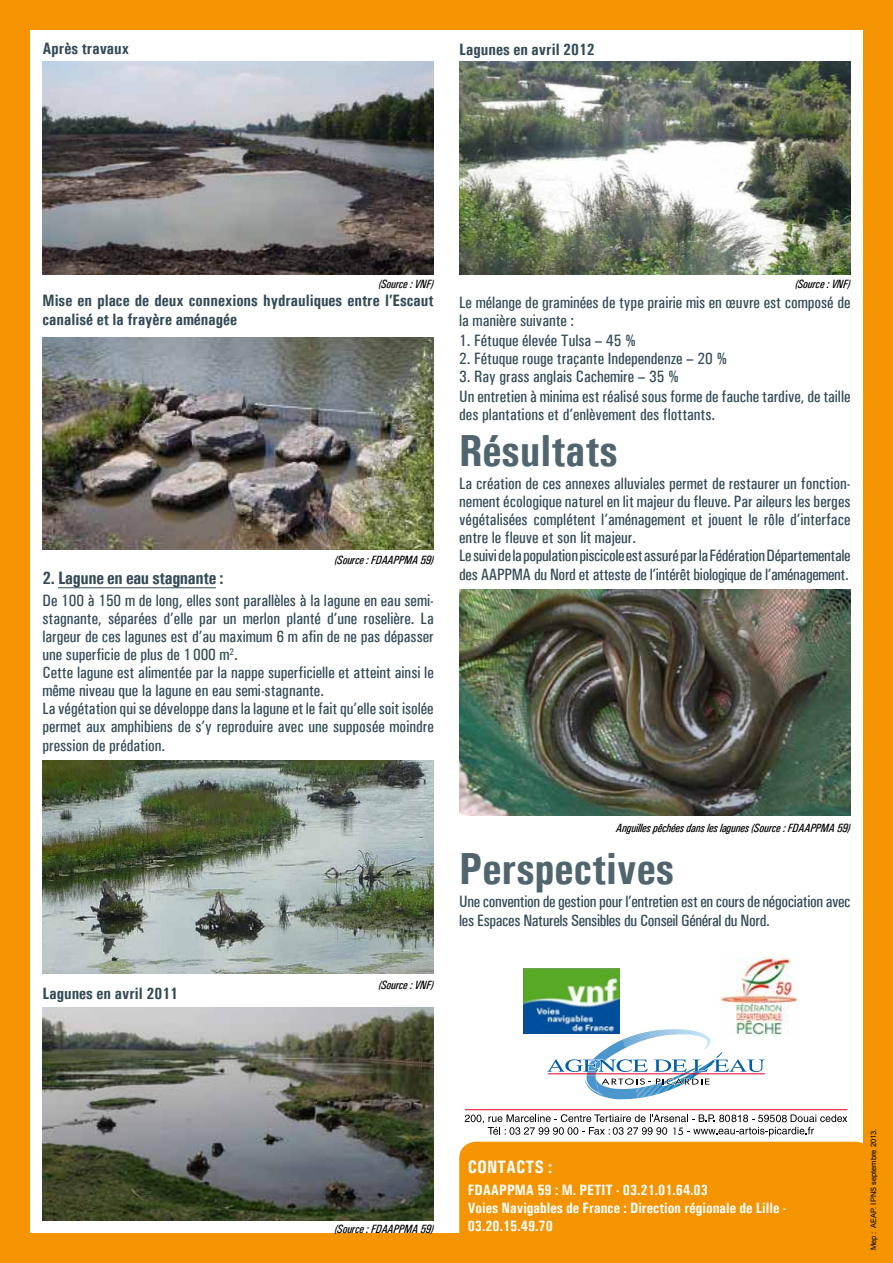
<style>
.page{position:relative;width:893px;height:1263px;background:#fff}
.page>*{position:absolute;margin:0;border:0;box-sizing:border-box;transform-origin:0 0}
.t1{font:700 45px "Univers Condensed";color:#51656f}
.t2{font:700 18px "Univers Condensed";letter-spacing:-.02em;color:#344b57}
.t3{font:700 18px "Univers Condensed";color:#fff}
.t4{font:500 16.5px/18.1px "Univers Condensed";color:#344b57}
.t5{font:700 16.5px/18.8px "Univers Condensed";color:#344b57}
.t6{font:500 16.5px/18.8px "Univers Condensed";letter-spacing:-.02em;color:#344b57}
.t7{font:700 15px/18px "Univers Condensed";color:#fff}
.t8{font:italic 500 12px "Univers Condensed";letter-spacing:-.02em;color:#000}
.t9{font:7.5px "Arial";color:#000}
</style>
<div class="page">
<div style="left:0;top:0;width:893px;height:1263px;border:30px solid #f39400"></div>
<hr style="left:58px;top:587px;width:158px;height:1px;background:#344b57">
<img style="left:43px;top:761px;width:391px;height:212px">
<img style="left:43px;top:1008px;width:391px;height:212px">
<hr style="left:465px;top:1109px;width:382px;height:1px;background:#e2001a">
<svg style="left:546px;top:1029px;width:219px;height:71px"></svg>
<svg style="left:465px;top:1114px;width:382px;height:22px"></svg>
<img style="left:720px;top:957px;width:78px;height:79px">
<img style="left:43px;top:62px;width:391px;height:212px">
<img style="left:43px;top:337px;width:391px;height:213px">
<img style="left:459px;top:62px;width:391px;height:212px">
<img style="left:459px;top:589px;width:391px;height:226px">
<img style="left:523px;top:969px;width:96px;height:64px">
<div style="left:459px;top:1142px;width:413px;height:108px;background:#f39400;border-radius:17px"></div>
<p class="t5" style="left:43px;top:39px;width:88px">Après travaux</p>
<p class="t5" style="left:459px;top:40px;width:137px">Lagunes en avril 2012</p>
<p class="t8" style="left:379px;top:277px;width:57px">(Source : VNF)</p>
<p class="t5" style="left:43px;top:291px;width:393px">Mise en place de deux connexions hydrauliques entre l’Escaut canalisé et la frayère aménagée</p>
<p class="t8" style="left:335px;top:553px;width:100px">(Source : FDAAPPMA 59)</p>
<p class="t2" style="left:43px;top:567px;width:183px">2. Lagune en eau stagnante :</p>
<p class="t4" style="left:43px;top:592px;width:393px">De 100 à 150 m de long, elles sont parallèles à la lagune en eau semi&shy;stagnante, séparées d’elle par un merlon planté d’une roselière. La largeur de ces lagunes est d’au maximum 6 m afin de ne pas dépasser une superficie de plus de 1 000 m<sup>2</sup>.<br>Cette lagune est alimentée par la nappe superficielle et atteint ainsi le même niveau que la lagune en eau semi-stagnante.<br>La végétation qui se développe dans la lagune et le fait qu’elle soit isolée permet aux amphibiens de s’y reproduire avec une supposée moindre pression de prédation.</p>
<p class="t8" style="left:795px;top:277px;width:57px">(Source : VNF)</p>
<p class="t4" style="left:459px;top:293px;width:393px">Le mélange de graminées de type prairie mis en œuvre est composé de la manière suivante :</p>
<p class="t4" style="left:459px;top:331px;width:178px">1. Fétuque élevée Tulsa – 45 %</p>
<p class="t4" style="left:459px;top:349px;width:270px">2. Fétuque rouge traçante Independenze – 20 %</p>
<p class="t4" style="left:459px;top:366px;width:393px;line-height:20.1px">3. Ray grass anglais Cachemire – 35 %<br>Un entretien à minima est réalisé sous forme de fauche tardive, de taille</p>
<p class="t4" style="left:459px;top:406px;width:257px">des plantations et d’enlèvement des flottants.</p>
<h1 class="t1" style="left:459px;top:424px;width:160px">Résultats</h1>
<p class="t4" style="left:459px;top:474px;width:393px">La création de ces annexes alluviales permet de restaurer un fonction&shy;nement écologique naturel en lit majeur du fleuve. Par aileurs les berges végétalisées complétent l’aménagement et jouent le rôle d’interface entre le fleuve et son lit majeur.<br>Le suivi de la population piscicole est assuré par la Fédération Départementale des AAPPMA du Nord et atteste de l’intérêt biologique de l’aménagement.</p>
<p class="t5" style="left:43px;top:983px;width:137px">Lagunes en avril 2011</p>
<p class="t8" style="left:379px;top:977px;width:57px">(Source : VNF)</p>
<p class="t8" style="left:616px;top:821px;width:236px">Anguilles pêchées dans les lagunes (Source : FDAAPPMA 59)</p>
<h1 class="t1" style="left:459px;top:842px;width:216px">Perspectives</h1>
<p class="t6" style="left:459px;top:892px;width:393px">Une convention de gestion pour l’entretien est en cours de négociation avec les Espaces Naturels Sensibles du Conseil Général du Nord.</p>
<p class="t8" style="left:335px;top:1222px;width:100px">(Source : FDAAPPMA 59)</p>
<p class="t3" style="left:468px;top:1156px;width:86px">CONTACTS :</p>
<p class="t7" style="left:468px;top:1181px;width:320px">FDAAPPMA 59 : M. PETIT - 03.21.01.64.03<br>Voies Navigables de France : Direction régionale de Lille -<br>03.20.15.49.70</p>
<p class="t9" style="left:869px;top:1250px;width:123px;rotate:-90deg">Mep : AEAP. IPNS septembre 2013.</p>
</div>
